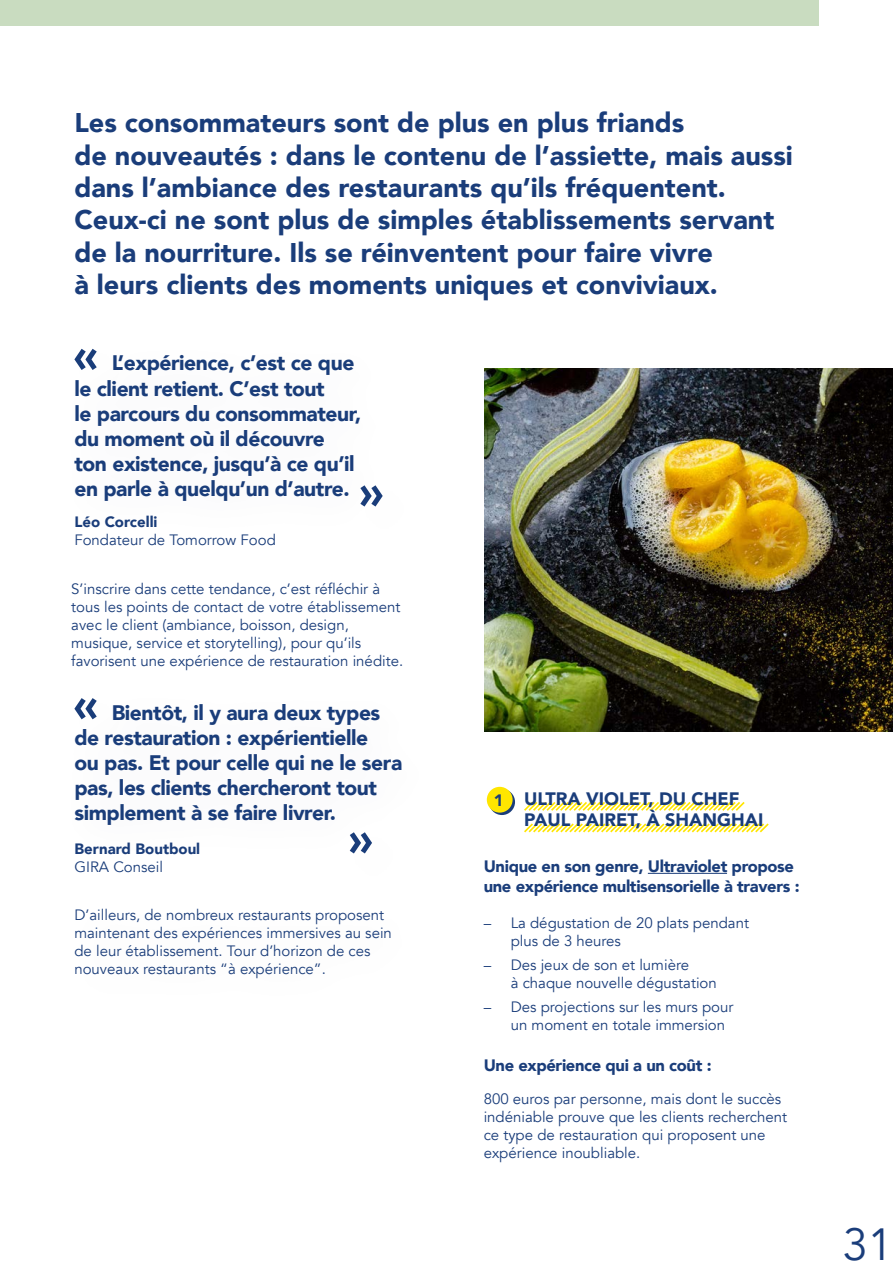
<style>
.page{position:relative;width:893px;height:1263px;background:#fff}
.page>*{position:absolute;margin:0;border:0;box-sizing:border-box;transform-origin:0 0}
.t1{font:45px "Avenir";color:#1a3d7a}
.t2{font:900 27px/32.4px "Avenir";color:#1a3d7a}
.t3{font:900 21px/25.2px "Avenir";letter-spacing:-.02em;color:#1a3d7a}
.t4{font:900 18px/21.6px "Avenir";color:#1a3d7a}
.t5{font:900 16.5px/19.8px "Avenir";letter-spacing:-.02em;color:#1a3d7a}
.t6{font:15px/18px "Avenir";color:#1a3d7a}
.t7{font:900 15px/18px "Avenir";color:#1a3d7a}
.s1{font-weight:900}
.s2{font-weight:400}
</style>
<div class="page">
<div style="left:0;top:0;width:819px;height:25px;background:#c9dcc0"></div>
<svg style="left:524px;top:802px;width:221px;height:9px"></svg>
<svg style="left:524px;top:823px;width:245px;height:10px"></svg>
<svg style="left:489px;top:789px;width:26px;height:26px"></svg>
<div style="left:487px;top:787px;width:26px;height:26px;background:#ffe600;border-radius:50%"></div>
<svg style="left:74px;top:349px;width:23px;height:21px"></svg>
<svg style="left:360px;top:485px;width:23px;height:21px"></svg>
<img style="left:484px;top:368px;width:409px;height:363px">
<hr style="left:648px;top:873px;width:79px;height:1px;background:#1a3d7a">
<svg style="left:74px;top:698px;width:23px;height:21px"></svg>
<p class="t2" style="left:74px;top:106px;width:720px">Les consommateurs sont de plus en plus friands<br>de nouveautés : dans le contenu de l’assiette, mais aussi dans l’ambiance des restaurants qu’ils fréquentent.<br>Ceux-ci ne sont plus de simples établissements servant de la nourriture. Ils se réinventent pour faire vivre<br>à leurs clients des moments uniques et conviviaux.</p>
<p class="t3" style="left:74px;top:350px;width:288px;text-indent:37px">L’expérience, c’est ce que le client retient. C’est tout<br>le parcours du consommateur, du moment où il découvre ton existence, jusqu’à ce qu’il en parle à quelqu’un d’autre.</p>
<p class="t6" style="left:74px;top:513px;width:203px"><span class="s1">Léo Corcelli<br></span>Fondateur de Tomorrow Food</p>
<p class="t6" style="left:71px;top:580px;width:333px">S’inscrire dans cette tendance, c’est réfléchir à tous les points de contact de votre établissement avec le client (ambiance, boisson, design, musique, service et storytelling), pour qu’ils favorisent une expérience de restauration inédite.</p>
<p class="t3" style="left:74px;top:699px;width:329px;text-indent:37px">Bientôt, il y aura deux types de restauration : expérientielle<br>ou pas. Et pour celle qui ne le sera pas, les clients chercheront tout simplement à se faire livrer.</p>
<p class="t7" style="left:74px;top:839px;width:127px">Bernard Boutboul<br><span class="s2">GIRA Conseil</span></p>
<p class="t6" style="left:74px;top:906px;width:319px">D’ailleurs, de nombreux restaurants proposent maintenant des expériences immersives au sein de leur établissement. Tour d’horizon de ces nouveaux restaurants “à expérience”.</p>
<p class="t5" style="left:494px;top:790px;width:11px">1</p>
<p class="t4" style="left:524px;top:787px;width:241px">ULTRA VIOLET, DU CHEF<br>PAUL PAIRET, À SHANGHAI</p>
<p class="t5" style="left:484px;top:856px;width:317px">Unique en son genre, Ultraviolet propose une expérience multisensorielle à travers :</p>
<p class="t6" style="left:511px;top:914px;width:240px;text-indent:-27px">– La dégustation de 20 plats pendant plus de 3 heures</p>
<p class="t6" style="left:511px;top:956px;width:208px;text-indent:-27px">– Des jeux de son et lumière<br>à chaque nouvelle dégustation</p>
<p class="t6" style="left:511px;top:998px;width:224px;text-indent:-27px">– Des projections sur les murs pour un moment en totale immersion</p>
<p class="t5" style="left:484px;top:1055px;width:229px">Une expérience qui a un coût :</p>
<p class="t6" style="left:484px;top:1090px;width:305px">800 euros par personne, mais dont le succès indéniable prouve que les clients recherchent ce type de restauration qui proposent une expérience inoubliable.</p>
<p class="t1" style="left:843px;top:1218px;width:52px">31</p>
</div>
